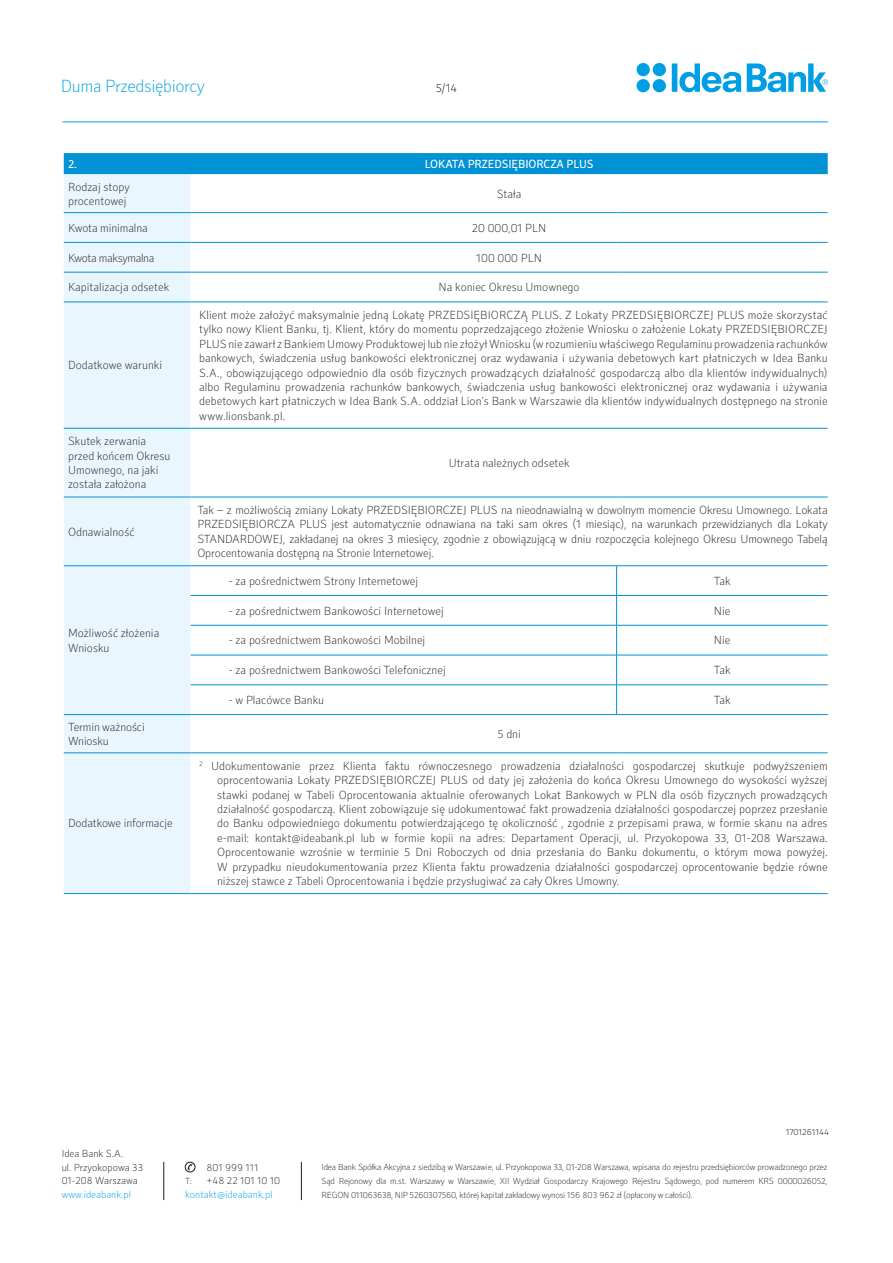
<style>
.page{position:relative;width:893px;height:1263px;background:#fff}
.page>*{position:absolute;margin:0;border:0;box-sizing:border-box;transform-origin:0 0}
.t1{font:100 18px "Secca";letter-spacing:-.02em;color:#009fe3}
.t2{font:100 12px/14.4px "Secca";color:#1d1d1b}
.t3{font:12px "Secca";letter-spacing:-.01em;color:#fff}
.t4{font:100 12px "Secca";letter-spacing:-.03em;color:#1d1d1b}
.t5{font:100 12px "Secca";color:#020203}
.t6{font:100 10.5px/13.5px "Secca";color:#1d1d1b}
.t7{font:100 10.5px "Secca";color:#009fe3}
.t8{font:100 9px/13.8px "Secca";letter-spacing:-.025em;color:#1d1d1b;text-align:justify}
.t9{font:100 9px "Secca";letter-spacing:-.01em;color:#020203}
</style>
<div class="page">
<svg style="left:637px;top:63px;width:29px;height:29px"></svg>
<svg style="left:747px;top:63px;width:81px;height:29px"></svg>
<svg style="left:672px;top:63px;width:69px;height:29px"></svg>
<hr style="left:164px;top:1162px;width:1px;height:38px;background:#1d1d1b">
<hr style="left:301px;top:1162px;width:1px;height:38px;background:#1d1d1b">
<svg style="left:187px;top:1164px;width:6px;height:6px"></svg>
<div style="left:185px;top:1162px;width:10px;height:10px;border:1px solid #1d1d1b;border-radius:50%"></div>
<hr style="left:62px;top:122px;width:766px;height:1px;background:#009fe3">
<div style="left:64px;top:153px;width:764px;height:21px;background:#0092d4"></div>
<div style="left:64px;top:174px;width:127px;height:719px;background:#eaf6fe"></div>
<svg style="left:191px;top:174px;width:637px;height:579px"></svg>
<hr style="left:64px;top:212px;width:127px;height:1px;background:#0092d4">
<hr style="left:64px;top:242px;width:127px;height:1px;background:#0092d4">
<hr style="left:64px;top:272px;width:127px;height:1px;background:#0092d4">
<hr style="left:64px;top:302px;width:127px;height:1px;background:#0092d4">
<hr style="left:64px;top:428px;width:127px;height:1px;background:#0092d4">
<hr style="left:64px;top:497px;width:127px;height:1px;background:#0092d4">
<hr style="left:64px;top:565px;width:127px;height:1px;background:#0092d4">
<hr style="left:64px;top:714px;width:127px;height:1px;background:#0092d4">
<hr style="left:191px;top:595px;width:426px;height:1px;background:#0092d4">
<hr style="left:191px;top:625px;width:426px;height:1px;background:#0092d4">
<hr style="left:191px;top:655px;width:426px;height:1px;background:#0092d4">
<hr style="left:191px;top:684px;width:426px;height:1px;background:#0092d4">
<hr style="left:64px;top:753px;width:127px;height:1px;background:#0092d4">
<hr style="left:64px;top:893px;width:127px;height:1px;background:#0092d4">
<hr style="left:191px;top:212px;width:426px;height:1px;background:#0092d4">
<hr style="left:617px;top:212px;width:211px;height:1px;background:#0092d4">
<hr style="left:191px;top:242px;width:426px;height:1px;background:#0092d4">
<hr style="left:617px;top:242px;width:211px;height:1px;background:#0092d4">
<hr style="left:191px;top:272px;width:426px;height:1px;background:#0092d4">
<hr style="left:617px;top:272px;width:211px;height:1px;background:#0092d4">
<hr style="left:191px;top:302px;width:426px;height:1px;background:#0092d4">
<hr style="left:617px;top:302px;width:211px;height:1px;background:#0092d4">
<hr style="left:191px;top:428px;width:426px;height:1px;background:#0092d4">
<hr style="left:617px;top:428px;width:211px;height:1px;background:#0092d4">
<hr style="left:191px;top:497px;width:426px;height:1px;background:#0092d4">
<hr style="left:617px;top:497px;width:211px;height:1px;background:#0092d4">
<hr style="left:191px;top:565px;width:426px;height:1px;background:#0092d4">
<hr style="left:617px;top:565px;width:211px;height:1px;background:#0092d4">
<hr style="left:617px;top:595px;width:211px;height:1px;background:#0092d4">
<svg style="left:616px;top:566px;width:1px;height:59px"></svg>
<hr style="left:617px;top:625px;width:211px;height:1px;background:#0092d4">
<hr style="left:616px;top:625px;width:1px;height:30px;background:#0092d4">
<hr style="left:617px;top:655px;width:211px;height:1px;background:#0092d4">
<hr style="left:616px;top:655px;width:1px;height:30px;background:#0092d4">
<hr style="left:617px;top:684px;width:211px;height:1px;background:#0092d4">
<svg style="left:616px;top:685px;width:1px;height:29px"></svg>
<hr style="left:191px;top:714px;width:426px;height:1px;background:#0092d4">
<hr style="left:617px;top:714px;width:211px;height:1px;background:#0092d4">
<hr style="left:191px;top:753px;width:426px;height:1px;background:#0092d4">
<hr style="left:617px;top:753px;width:211px;height:1px;background:#0092d4">
<hr style="left:191px;top:893px;width:426px;height:1px;background:#0092d4">
<hr style="left:617px;top:893px;width:211px;height:1px;background:#0092d4">
<h1 class="t1" style="left:61px;top:75px;width:146px">Duma Przedsiębiorcy</h1>
<p class="t5" style="left:436px;top:81px;width:23px">5/14</p>
<p class="t3" style="left:68px;top:157px;width:10px">2.</p>
<p class="t3" style="left:425px;top:157px;width:170px">LOKATA PRZEDSI ĘBIORCZA PLUS</p>
<p class="t2" style="left:68px;top:180px;width:63px">Rodzaj stopy procentowej</p>
<p class="t2" style="left:497px;top:187px;width:26px">Stała</p>
<p class="t2" style="left:68px;top:221px;width:81px">Kwota minimalna</p>
<p class="t2" style="left:472px;top:221px;width:76px">20 000,01 PLN</p>
<p class="t4" style="left:68px;top:251px;width:88px">Kwota maksymalna</p>
<p class="t2" style="left:476px;top:251px;width:67px">100 000 PLN</p>
<p class="t2" style="left:68px;top:280px;width:103px">Kapitalizacja odsetek</p>
<p class="t2" style="left:439px;top:280px;width:143px">Na koniec Okresu Umownego</p>
<p class="t2" style="left:68px;top:359px;width:96px">Dodatkowe warunki</p>
<p class="t2" style="left:68px;top:434px;width:104px">Skutek zerwania przed końcem Okresu<br>Umownego, na jaki została założona</p>
<p class="t2" style="left:68px;top:525px;width:68px">Odnawialność</p>
<p class="t2" style="left:68px;top:626px;width:93px">Możliwość złożenia<br>Wniosku</p>
<p class="t2" style="left:199px;top:308px;width:630px;text-align:justify">Klient może założyć maksymalnie jedną Lokatę PRZEDSIĘBIORCZĄ PLUS. Z Lokaty PRZEDSIĘBIORCZEJ PLUS może skorzystać tylko nowy Klient Banku, tj. Klient, który do momentu poprzedzającego złożenie Wniosku o założenie Lokaty PRZEDSIĘBIORCZEJ PLUS nie zawarł z Bankiem Umowy Produktowej lub nie złożył Wniosku (w rozumieniu właściwego Regulaminu prowadzenia rachunków bankowych, świadczenia usług bankowości elektronicznej oraz wydawania i używania debetowych kart płatniczych w Idea Banku S.A., obowiązującego odpowiednio dla osób fizycznych prowadzących działalność gospodarczą albo dla klientów indywidualnych) albo Regulaminu prowadzenia rachunków bankowych, świadczenia usług bankowości elektronicznej oraz wydawania i używania debetowych kart płatniczych w Idea Bank S.A. oddział Lion’s Bank w Warszawie dla klientów indywidualnych dostępnego na stronie www.lionsbank.pl.</p>
<p class="t2" style="left:449px;top:456px;width:122px">Utrata należnych odsetek</p>
<p class="t2" style="left:197px;top:503px;width:632px;text-align:justify">Tak – z możliwością zmiany Lokaty PRZEDSIĘBIORCZEJ PLUS na nieodnawialną w dowolnym momencie Okresu Umownego. Lokata PRZEDSIĘBIORCZA PLUS jest automatycznie odnawiana na taki sam okres (1 miesiąc), na warunkach przewidzianych dla Lokaty STANDARDOWEJ, zakładanej na okres 3 miesięcy, zgodnie z obowiązującą w dniu rozpoczęcia kolejnego Okresu Umownego Tabelą Oprocentowania dostępną na Stronie Internetowej.</p>
<p class="t2" style="left:229px;top:574px;width:191px">- za pośrednictwem Strony Internetowej</p>
<p class="t2" style="left:714px;top:574px;width:18px">Tak</p>
<p class="t2" style="left:229px;top:604px;width:217px">- za pośrednictwem Bankowości Internetowej</p>
<p class="t2" style="left:714px;top:604px;width:18px">Nie</p>
<p class="t2" style="left:229px;top:634px;width:198px">- za pośrednictwem Bankowości Mobilnej</p>
<p class="t2" style="left:714px;top:634px;width:18px">Nie</p>
<p class="t2" style="left:229px;top:663px;width:218px">- za pośrednictwem Bankowości Telefonicznej</p>
<p class="t2" style="left:714px;top:663px;width:18px">Tak</p>
<p class="t2" style="left:229px;top:693px;width:97px">- w Placówce Banku</p>
<p class="t2" style="left:714px;top:693px;width:18px">Tak</p>
<p class="t2" style="left:68px;top:720px;width:78px">Termin ważności<br>Wniosku</p>
<p class="t2" style="left:497px;top:727px;width:25px">5 dni</p>
<p class="t2" style="left:68px;top:817px;width:106px">Dodatkowe informacje</p>
<p class="t2" style="left:217px;top:759px;width:612px;text-align:justify;text-indent:-18px"><sup>2</sup> Udokumentowanie przez Klienta faktu równoczesnego prowadzenia działalności gospodarczej skutkuje podwyższeniem oprocentowania Lokaty PRZEDSIĘBIORCZEJ PLUS od daty jej założenia do końca Okresu Umownego do wysokości wyższej stawki podanej w Tabeli Oprocentowania aktualnie oferowanych Lokat Bankowych w PLN dla osób fizycznych prowadzących działalność gospodarczą. Klient zobowiązuje się udokumentować fakt prowadzenia działalności gospodarczej poprzez przesłanie do Banku odpowiedniego dokumentu potwierdzającego tę okoliczność , zgodnie z przepisami prawa, w formie skanu na adres e-mail: kontakt@ideabank.pl lub w formie kopii na adres: Departament Operacji, ul. Przyokopowa 33, 01-208 Warszawa.<br>Oprocentowanie wzrośnie w terminie 5 Dni Roboczych od dnia przesłania do Banku dokumentu, o którym mowa powyżej.<br>W przypadku nieudokumentowania przez Klienta faktu prowadzenia działalności gospodarczej oprocentowanie będzie równe niższej stawce z Tabeli Oprocentowania i będzie przysługiwać za cały Okres Umowny.</p>
<p class="t6" style="left:62px;top:1147px;width:83px">Idea Bank S.A.<br>ul. Przyokopowa 33<br>01-208 Warszawa</p>
<p class="t7" style="left:62px;top:1188px;width:71px">www.ideabank.pl</p>
<p class="t6" style="left:206px;top:1161px;width:54px">801 999 111</p>
<p class="t8" style="left:185px;top:1174px;width:8px">T:</p>
<p class="t6" style="left:206px;top:1174px;width:75px">+48 22 101 10 10</p>
<p class="t7" style="left:185px;top:1188px;width:89px">kontakt@ideabank.pl</p>
<p class="t9" style="left:786px;top:1127px;width:45px">1701261144</p>
<p class="t8" style="left:322px;top:1161px;width:507px">Idea Bank Spółka Akcyjna z siedzibą w Warszawie, ul. Przyokopowa 33, 01-208 Warszawa, wpisana do rejestru przedsiębiorców prowadzonego przez Sąd Rejonowy dla m.st. Warszawy w Warszawie, XII Wydział Gospodarczy Krajowego Rejestru Sądowego, pod numerem KRS 0000026052, REGON 011063638, NIP 5260307560, której kapitał zakładowy wynosi 156 803 962 zł (opłacony w całości).</p>
</div>
